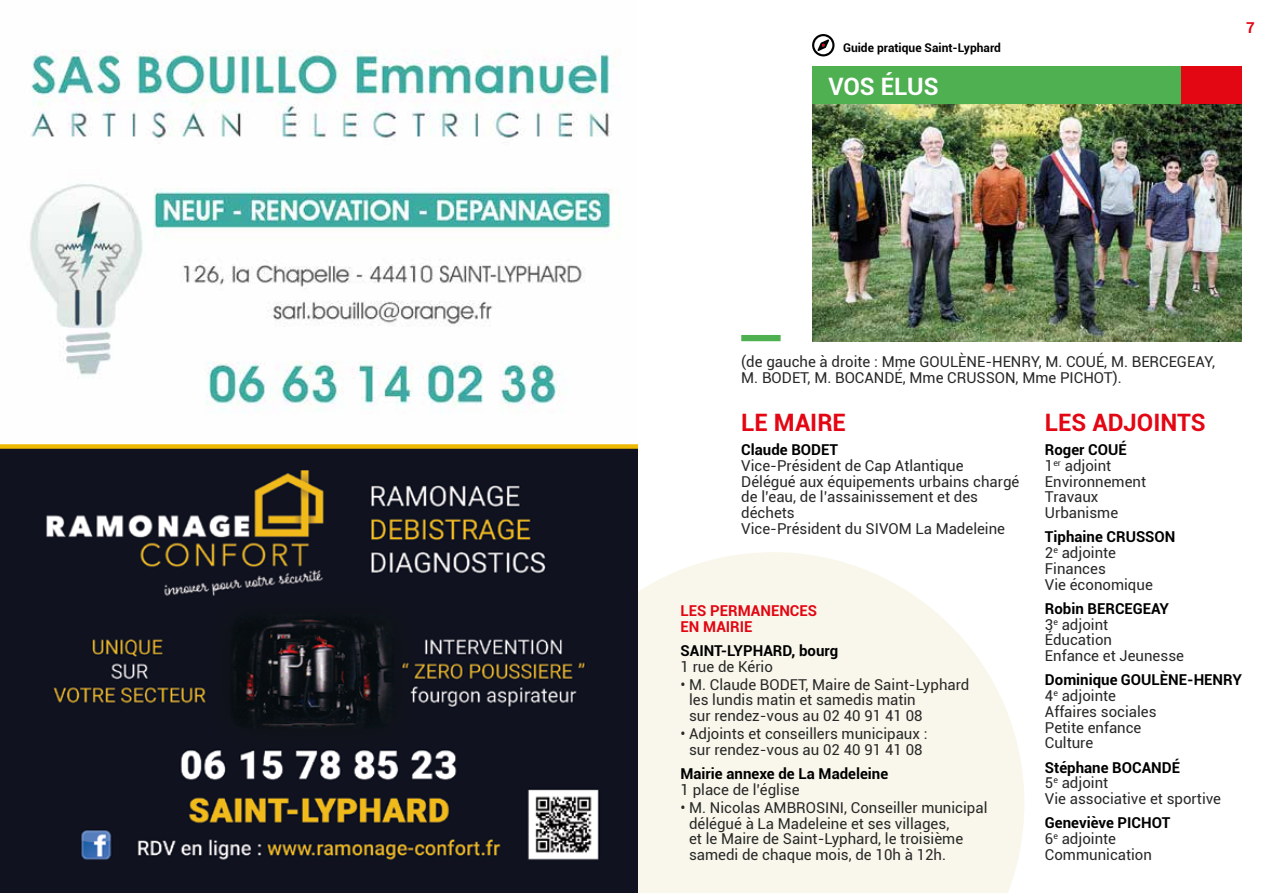
<style>
.page{position:relative;width:1276px;height:893px;background:#fff}
.page>*{position:absolute;margin:0;border:0;box-sizing:border-box;transform-origin:0 0}
.t1{font:700 24px "Roboto";color:#e30613}
.t2{font:700 24px "Roboto";color:#fff}
.t3{font:15px/15.8px "Roboto";color:#282827}
.t4{font:700 15px "Roboto";color:#000}
.t5{font:700 15px/15.8px "Roboto";color:#e30613}
.t6{font:700 12px "Roboto";color:#000}
.s1{font-weight:700;color:#000}
</style>
<div class="page">
<div style="left:812px;top:67px;width:430px;height:38px;background:#4eb051"></div>
<div style="left:1181px;top:67px;width:61px;height:38px;background:#e30613"></div>
<svg style="left:812px;top:34px;width:22px;height:22px"></svg>
<div style="left:741px;top:335px;width:39px;height:6px;background:#4eb051"></div>
<img style="left:812px;top:105px;width:430px;height:236px">
<svg style="left:638px;top:552px;width:386px;height:341px;background:#f9f7ed"></svg>
<img style="left:0;top:50px;width:638px;height:843px">
<div style="left:0;top:444px;width:638px;height:5px;background:#eeb900"></div>
<p class="t6" style="left:843px;top:39px;width:159px">Guide pratique Saint-Lyphard</p>
<h1 class="t2" style="left:828px;top:69px;width:112px">VOS ÉLUS</h1>
<p class="t5" style="left:1246px;top:19px;width:10px">7</p>
<p class="t3" style="left:741px;top:354px;width:475px">(de gauche à droite : Mme GOULÈNE-HENRY, M. COUÉ, M. BERCEGEAY,<br>M. BODET, M. BOCANDÉ, Mme CRUSSON, Mme PICHOT).</p>
<h1 class="t1" style="left:741px;top:405px;width:106px">LE MAIRE</h1>
<p class="t4" style="left:741px;top:439px;width:98px">Claude BODET</p>
<p class="t3" style="left:741px;top:457px;width:280px">Vice-Président de Cap Atlantique<br>Délégué aux équipements urbains chargé de l’eau, de l’assainissement et des déchets<br>Vice-Président du SIVOM La Madeleine</p>
<h1 class="t1" style="left:1045px;top:405px;width:162px">LES ADJOINTS</h1>
<p class="t3" style="left:1045px;top:441px;width:103px"><span class="s1">Roger COUÉ<br></span>1<sup>er</sup> adjoint<br>Environnement<br>Travaux<br>Urbanisme</p>
<p class="t3" style="left:1045px;top:529px;width:132px"><span class="s1">Tiphaine CRUSSON<br></span>2<sup>e</sup> adjointe<br>Finances<br>Vie économique</p>
<p class="t3" style="left:1045px;top:600px;width:141px"><span class="s1">Robin BERCEGEAY<br></span>3<sup>e</sup> adjoint<br>Éducation<br>Enfance et Jeunesse</p>
<p class="t3" style="left:1045px;top:672px;width:198px"><span class="s1">Dominique GOULÈNE-HENRY<br></span>4<sup>e</sup> adjointe<br>Affaires sociales<br>Petite enfance<br>Culture</p>
<p class="t3" style="left:1045px;top:759px;width:178px"><span class="s1">Stéphane BOCANDÉ<br></span>5<sup>e</sup> adjoint<br>Vie associative et sportive</p>
<p class="t3" style="left:1045px;top:815px;width:127px"><span class="s1">Geneviève PICHOT<br></span>6<sup>e</sup> adjointe<br>Communication</p>
<p class="t5" style="left:680px;top:602px;width:138px">LES PERMANENCES<br>EN MAIRIE</p>
<p class="t4" style="left:680px;top:640px;width:159px">SAINT-LYPHARD, bourg</p>
<p class="t3" style="left:680px;top:658px;width:94px">1 rue de Kério</p>
<p class="t3" style="left:689px;top:676px;width:282px;text-indent:-9px">• M. Claude BODET, Maire de Saint-Lyphard les lundis matin et samedis matin<br>sur rendez-vous au 02 40 91 41 08</p>
<p class="t3" style="left:680px;top:725px;width:248px;text-align:center">• Adjoints et conseillers municipaux : sur rendez-vous au 02 40 91 41 08</p>
<p class="t4" style="left:680px;top:763px;width:209px">Mairie annexe de La Madeleine</p>
<p class="t3" style="left:680px;top:781px;width:121px">1 place de l’église</p>
<p class="t3" style="left:689px;top:799px;width:300px;text-indent:-9px">• M. Nicolas AMBROSINI, Conseiller municipal délégué à La Madeleine et ses villages,<br>et le Maire de Saint‑ Lyphard, le troisième samedi de chaque mois, de 10h à 12h.</p>
</div>
